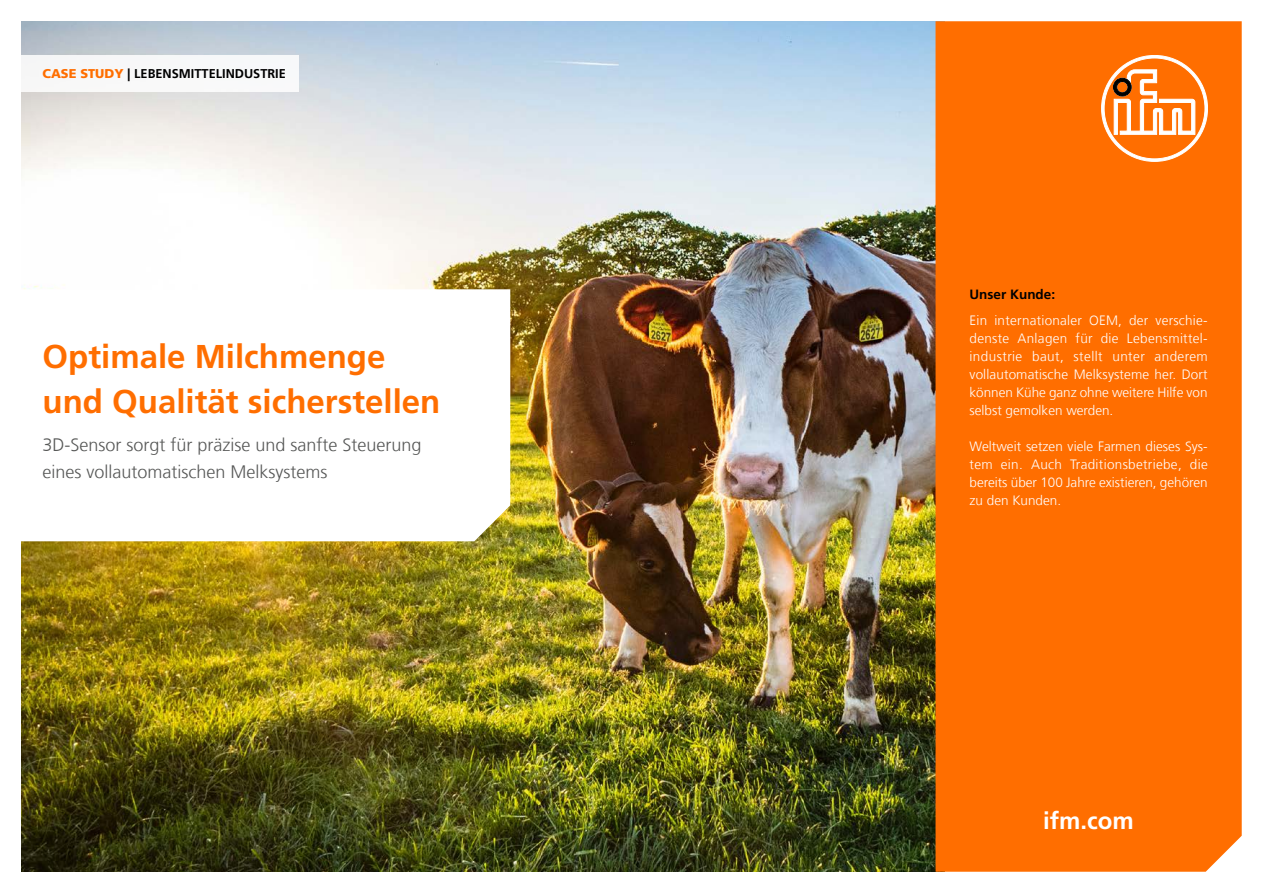
<style>
.page{position:relative;width:1263px;height:893px;background:#fff}
.page>*{position:absolute;margin:0;border:0;box-sizing:border-box;transform-origin:0 0}
.Headline_22_pt{font:700 33px/45px "Frutiger LT Com";color:#ff6e00}
.ifm_com{font:700 24px "Frutiger LT Com";color:#fff}
.Subheadline_12_pt_gr{font:300 18px/27px "Frutiger LT Com";color:#565756}
.Fließtext_9_pt_weiß{font:300 13.5px/18px "Frutiger LT Com";color:#fff;text-align:justify}
.Fließtext_9_pt_headl{font:700 13.5px "Frutiger LT Com";color:#000}
.Navigation{font:700 12.75px "Frutiger LT Com";color:#000}
.s1{font-weight:900;color:#ff6e00}
.s2{font-weight:900}
</style>
<div class="page">
<img style="left:21px;top:21px;width:914px;height:851px">
<div style="left:935px;top:21px;width:307px;height:851px;background:#ff6e00"></div>
<svg style="left:1101px;top:55px;width:107px;height:107px"></svg>
<div style="left:0;top:55px;width:299px;height:36px;background:#f7f8f9"></div>
<svg style="left:21px;top:289px;width:489px;height:252px"></svg>
<p class="Navigation" style="left:43px;top:66px;width:245px"><span class="s1">CASE STUDY</span> <span class="s2">|</span> LEBENSMITTELINDUSTRIE</p>
<p class="Headline_22_pt" style="left:43px;top:334px;width:399px">Optimale Milchmenge und Qualität sicherstellen</p>
<p class="Subheadline_12_pt_gr" style="left:43px;top:432px;width:381px">3D-Sensor sorgt für präzise und sanfte Steuerung eines vollautomatischen Melksystems</p>
<p class="Fließtext_9_pt_headl" style="left:969px;top:287px;width:87px">Unser Kunde:</p>
<p class="Fließtext_9_pt_weiß" style="left:969px;top:312px;width:240px">Ein internationaler OEM, der verschie&shy;denste Anlagen für die Lebensmittel&shy;industrie baut, stellt unter anderem vollautomatische Melksysteme her. Dort können Kühe ganz ohne weitere Hilfe von selbst gemolken werden.</p>
<p class="Fließtext_9_pt_weiß" style="left:969px;top:438px;width:240px">Weltweit setzen viele Farmen dieses Sys&shy;tem ein. Auch Traditionsbetriebe, die bereits über 100 Jahre existieren, gehören zu den Kunden.</p>
<p class="ifm_com" style="left:1043px;top:807px;width:92px">ifm.com</p>
</div>
